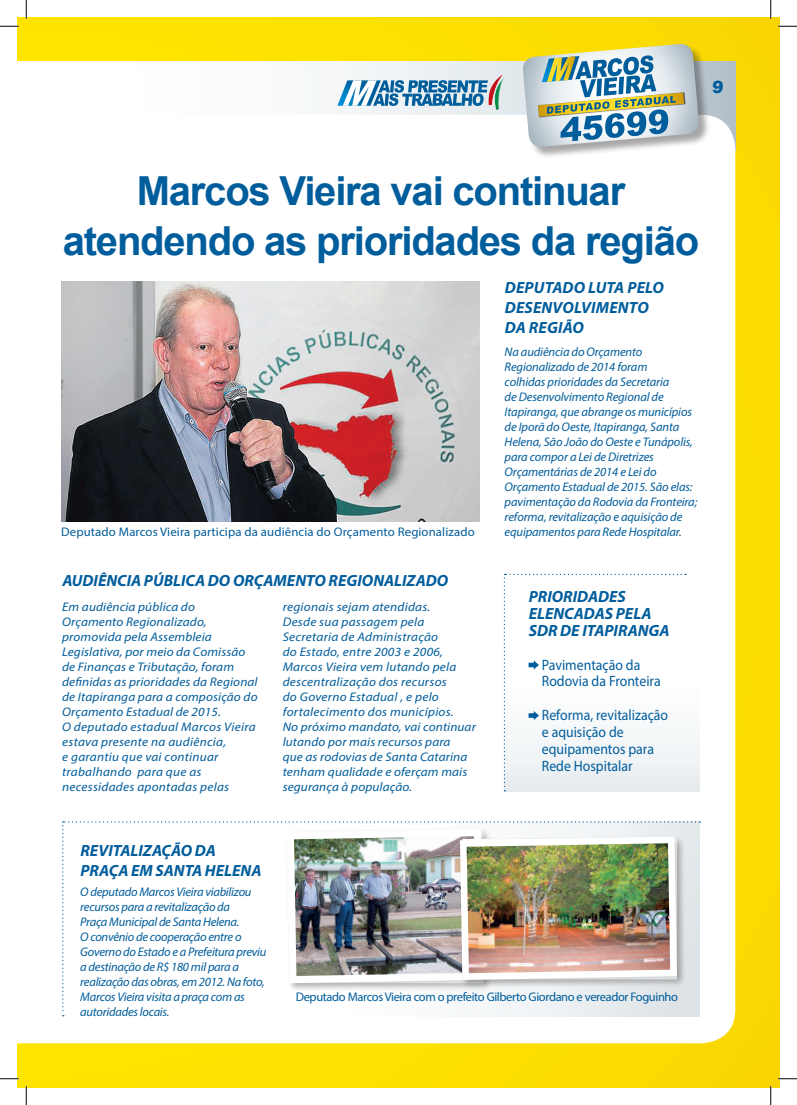
<style>
.page{position:relative;width:797px;height:1105px;background:#fff}
.page>*{position:absolute;margin:0;border:0;box-sizing:border-box;transform-origin:0 0}
.t1{font:700 40px/50px "Arial";letter-spacing:-.03em;color:#005d9c;text-align:center}
.t2{font:900 16.88px "Arial";color:#005d9c}
.t3{font:italic 700 16.25px/20px "Myriad Pro";color:#005d9c}
.t4{font:15px/16.9px "Myriad Pro";color:#005d9c;scale:.92 1}
.t5{font:italic 12.5px/15px "Myriad Pro";color:#005d9c}
.t6{font:italic 12.5px/15px "Myriad Pro";color:#005d9c;scale:1.06 1}
.t7{font:italic 12.5px/15px "Myriad Pro";letter-spacing:.02em;color:#005d9c;scale:1.06 1}
.t8{font:italic 12.5px/15px "Myriad Pro";letter-spacing:-.02em;color:#005d9c}
.t9{font:12.5px "Myriad Pro";letter-spacing:-.03em;color:#005d9c}
.t10{font:12.5px "Myriad Pro";letter-spacing:-.005em;color:#005d9c}
</style>
<div class="page">
<div style="left:17px;top:17px;width:762px;height:1070px;background:#fbde01"></div>
<svg style="left:17px;top:62px;width:718px;height:53px;background:#f4f6f8"></svg>
<div style="left:17px;top:115px;width:718px;height:928px;background:#fff"></div>
<div style="left:523px;top:45px;width:187px;height:114px;background:#231f20;opacity:.4"></div>
<svg style="left:522px;top:44px;width:177px;height:104px;background:#acbfb1"></svg>
<svg style="left:337px;top:73px;width:168px;height:38px;background:#9dbed3"></svg>
<img style="left:62px;top:281px;width:417px;height:240px">
<svg style="left:686px;top:574px;width:13px;height:217px;background:#f9fafb"></svg>
<svg style="left:504px;top:574px;width:182px;height:217px;background:#f8f9fa"></svg>
<img style="left:62px;top:821px;width:638px;height:195px">
<svg style="left:0;top:25px;width:19px;height:2px"></svg>
<svg style="left:778px;top:25px;width:19px;height:2px"></svg>
<svg style="left:0;top:1078px;width:19px;height:1px"></svg>
<svg style="left:778px;top:1078px;width:19px;height:1px"></svg>
<svg style="left:25px;top:0;width:2px;height:19px"></svg>
<svg style="left:25px;top:1086px;width:2px;height:19px"></svg>
<svg style="left:770px;top:0;width:1px;height:19px"></svg>
<svg style="left:770px;top:1086px;width:1px;height:19px"></svg>
<h2 class="t2" style="left:712px;top:74px;width:15px">9</h2>
<h1 class="t1" style="left:63px;top:168px;width:638px">Marcos Vieira vai continuar atendendo as prioridades da região</h1>
<p class="t10" style="left:61px;top:524px;width:415px">Deputado Marcos Vieira participa da audiência do Orçamento Regionalizado</p>
<h3 class="t3" style="left:62px;top:570px;width:387px">AUDIÊNCIA PÚBLICA DO ORÇAMENTO REGIONALIZADO</h3>
<p class="t6" style="left:62px;top:599px;width:186px">Em audiência pública do<br>Orçamento Regionalizado, promovida pela Assembleia<br>Legislativa, por meio da Comissão de Finanças e Tributação, foram definidas as prioridades da Regional de Itapiranga para a composição do<br>Orçamento Estadual de 2015.<br>O deputado estadual Marcos Vieira estava presente na audiência,<br>e garantiu que vai continuar trabalhando para que as necessidades apontadas pelas</p>
<p class="t7" style="left:283px;top:599px;width:184px">regionais sejam atendidas.<br>Desde sua passagem pela<br>Secretaria de Administração<br>do Estado, entre 2003 e 2006,<br>Marcos Vieira vem lutando pela descentralização dos recursos<br>do Governo Estadual , e pelo fortalecimento dos municípios.<br>No próximo mandato, vai continuar lutando por mais recursos para<br>que as rodovias de Santa Catarina tenham qualidade e oferçam mais segurança à população.</p>
<h3 class="t3" style="left:505px;top:277px;width:161px">DEPUTADO LUTA PELO<br>DESENVOLVIMENTO<br>DA REGIÃO</h3>
<p class="t5" style="left:504px;top:344px;width:194px">Na audiência do Orçamento Regionalizado de 2014 foram<br>colhidas prioridades da Secretaria<br>de Desenvolvimento Regional de Itapiranga, que abrange os municípios de Iporã do Oeste, Itapiranga, Santa Helena, São João do Oeste e Tunápolis, para compor a Lei de Diretrizes Orçamentárias de 2014 e Lei do Orçamento Estadual de 2015. São elas: pavimentação da Rodovia da Fronteira; reforma, revitalização e aquisição de equipamentos para Rede Hospitalar.</p>
<h3 class="t3" style="left:528px;top:588px;width:142px;line-height:16.9px">PRIORIDADES<br>ELENCADAS PELA<br>SDR DE ITAPIRANGA</h3>
<p class="t4" style="left:542px;top:656px;width:131px">Pavimentação da<br>Rodovia da Fronteira</p>
<p class="t4" style="left:542px;top:706px;width:139px">Reforma, revitalização e aquisição de equipamentos para<br>Rede Hospitalar</p>
<h3 class="t3" style="left:80px;top:840px;width:182px">REVITALIZAÇÃO DA<br>PRAÇA EM SANTA HELENA</h3>
<p class="t8" style="left:80px;top:884px;width:188px">O deputado Marcos Vieira viabilizou recursos para a revitalização da<br>Praça Municipal de Santa Helena.<br>O convênio de cooperação entre o Governo do Estado e a Prefeitura previu a destinação de R$ 180 mil para a realização das obras, em 2012. Na foto, Marcos Vieira visita a praça com as autoridades locais.</p>
<p class="t9" style="left:296px;top:989px;width:384px">Deputado Marcos Vieira com o prefeito Gilberto Giordano e vereador Foguinho</p>
</div>
